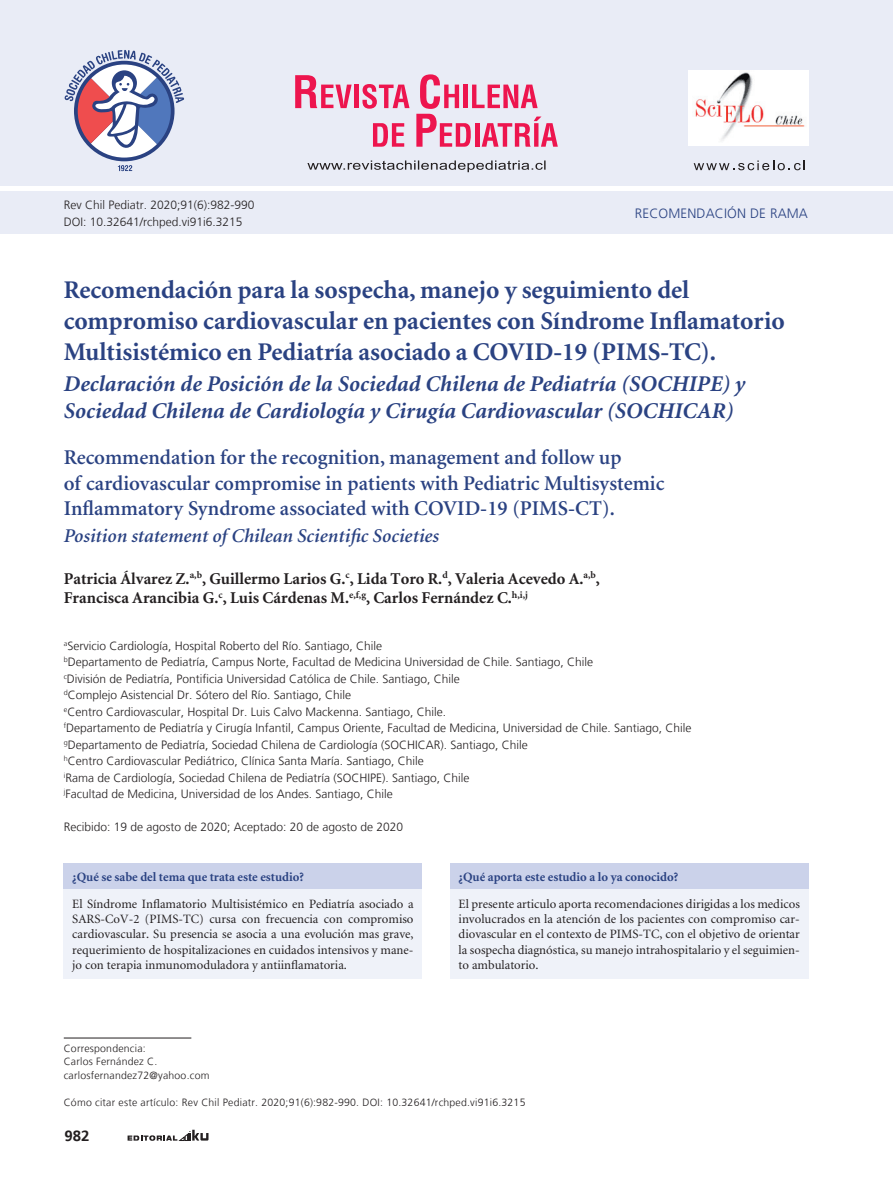
<style>
.page{position:relative;width:893px;height:1191px;background:#fff}
.page>*{position:absolute;margin:0;border:0;box-sizing:border-box;transform-origin:0 0}
.t1{font:700 25.5px/30.6px "Minion";color:#2a4282}
.t2{font:italic 700 22.5px/27px "Minion";color:#2a4282}
.t3{font:600 21px/25.2px "Minion";color:#2a4282}
.t4{font:italic 600 19.5px "Minion";color:#2a4282}
.t5{font:700 16.5px/19.8px "Minion";color:#231f20}
.t6{font:700 15px "Frutiger LT";color:#231f20}
.t7{font:300 13.5px "Frutiger LT";letter-spacing:.01em;color:#2a4282}
.t8{font:12.75px/15.3px "Minion";color:#231f20;text-align:justify}
.t9{font:700 12.75px "Minion";color:#2a4282}
.t10{font:300 12px/16.5px "Frutiger LT";color:#231f20}
.t11{font:300 10.5px/13.5px "Frutiger LT";letter-spacing:.02em;color:#231f20}
</style>
<div class="page">
<svg style="left:128px;top:1129px;width:81px;height:11px"></svg>
<div style="left:0;top:192px;width:893px;height:42px;background:#e9ecf6"></div>
<div style="left:0;top:0;width:893px;height:186px;background:#e9ecf6"></div>
<svg style="left:694px;top:160px;width:111px;height:10px"></svg>
<svg style="left:118px;top:165px;width:14px;height:6px"></svg>
<svg style="left:65px;top:50px;width:119px;height:108px"></svg>
<img style="left:689px;top:70px;width:119px;height:76px">
<svg style="left:373px;top:123px;width:31px;height:24px"></svg>
<svg style="left:295px;top:75px;width:57px;height:33px"></svg>
<div style="left:354px;top:85px;width:5px;height:23px;background:#ed154e"></div>
<svg style="left:362px;top:84px;width:47px;height:25px"></svg>
<svg style="left:416px;top:74px;width:142px;height:73px"></svg>
<svg style="left:307px;top:160px;width:239px;height:12px"></svg>
<hr style="left:64px;top:1037px;width:127px;height:1px;background:#231f20">
<div style="left:64px;top:863px;width:358px;height:26px;background:#cbd2ea"></div>
<div style="left:64px;top:889px;width:358px;height:90px;background:#eff2f9"></div>
<div style="left:450px;top:863px;width:358px;height:26px;background:#cbd2ea"></div>
<div style="left:450px;top:889px;width:358px;height:90px;background:#eff2f9"></div>
<p class="t10" style="left:64px;top:197px;width:192px">Rev Chil Pediatr. 2020;91(6):982-990<br>DOI: 10.32641/rchped.vi91i6.3215</p>
<p class="t7" style="left:635px;top:205px;width:18px">Recome</p>
<p class="t7" style="left:687px;top:205px;width:102px">ndación de Rama</p>
<h1 class="t1" style="left:64px;top:276px;width:723px">Recomendación para la sospecha, manejo y seguimiento del compromiso cardiovascular en pacientes con Síndrome Inflamatorio<br>Multisistémico en Pediatría asociado a COVID-19 (PIMS-TC).</h1>
<h2 class="t2" style="left:64px;top:371px;width:683px">Declaración de Posición de la Sociedad Chilena de Pediatría (SOCHIPE) y<br>Sociedad Chilena de Cardiología y Cirugía Cardiovascular (SOCHICAR)</h2>
<h3 class="t3" style="left:64px;top:445px;width:602px">Recommendation for the recognition, management and follow up<br>of cardiovascular compromise in patients with Pediatric Multisystemic<br>Inflammatory Syndrome associated with COVID-19 (PIMS-CT).</h3>
<h3 class="t4" style="left:64px;top:526px;width:377px">Position statement of Chilean Scientific Societies</h3>
<h3 class="t5" style="left:64px;top:569px;width:538px">Patricia Álvarez Z.<sup>a,b</sup>, Guillermo Larios G.<sup>c</sup>, Lida Toro R.<sup>d</sup>, Valeria Acevedo A.<sup>a,b</sup>,<br>Francisca Arancibia G.<sup>c</sup>, Luis Cárdenas M.<sup>e,f,g</sup>, Carlos Fernández C.<sup>h,i,j</sup></h3>
<p class="t10" style="left:64px;top:637px;width:629px"><sup>a</sup>Servicio Cardiología, Hospital Roberto del Río. Santiago, Chile<br><sup>b</sup>Departamento de Pediatría, Campus Norte, Facultad de Medicina Universidad de Chile. Santiago, Chile<br><sup>c</sup>División de Pediatría, Pontificia Universidad Católica de Chile. Santiago, Chile<br><sup>d</sup>Complejo Asistencial Dr. Sótero del Río. Santiago, Chile<br><sup>e</sup>Centro Cardiovascular, Hospital Dr. Luis Calvo Mackenna. Santiago, Chile.<br><sup>f</sup>Departamento de Pediatría y Cirugía Infantil, Campus Oriente, Facultad de Medicina, Universidad de Chile. Santiago, Chile <sup>g</sup>Departamento de Pediatría, Sociedad Chilena de Cardiología (SOCHICAR). Santiago, Chile<br><sup>h</sup>Centro Cardiovascular Pediátrico, Clínica Santa María. Santiago, Chile<br><sup>i</sup>Rama de Cardiología, Sociedad Chilena de Pediatría (SOCHIPE). Santiago, Chile<br><sup>j</sup>Facultad de Medicina, Universidad de los Andes. Santiago, Chile</p>
<p class="t10" style="left:64px;top:819px;width:341px">Recibido: 19 de agosto de 2020; Aceptado: 20 de agosto de 2020</p>
<p class="t9" style="left:72px;top:870px;width:233px">¿Qué se sabe del tema que trata este estudio?</p>
<p class="t8" style="left:72px;top:896px;width:343px">El Síndrome Inflamatorio Multisistémico en Pediatría asociado a SARS-CoV-2 (PIMS-TC) cursa con frecuencia con compromiso cardiovascular. Su presencia se asocia a una evolución mas grave, requerimiento de hospitalizaciones en cuidados intensivos y mane&shy;jo con terapia inmunomoduladora y antiinflamatoria.</p>
<p class="t9" style="left:459px;top:870px;width:221px">¿Qué aporta este estudio a lo ya conocido?</p>
<p class="t8" style="left:459px;top:896px;width:343px">El presente articulo aporta recomendaciones dirigidas a los medicos involucrados en la atención de los pacientes con compromiso car&shy;diovascular en el contexto de PIMS-TC, con el objetivo de orientar la sospecha diagnóstica, su manejo intrahospitalario y el seguimien&shy;to ambulatorio.</p>
<p class="t11" style="left:64px;top:1041px;width:147px">Correspondencia:<br>Carlos Fernández C. carlosfernandez72@yahoo.com</p>
<p class="t11" style="left:64px;top:1095px;width:463px">Cómo citar este artículo: Rev Chil Pediatr. 2020;91(6):982-990. DOI: 10.32641/rchped.vi91i6.3215</p>
<p class="t6" style="left:65px;top:1127px;width:27px">982</p>
</div>
